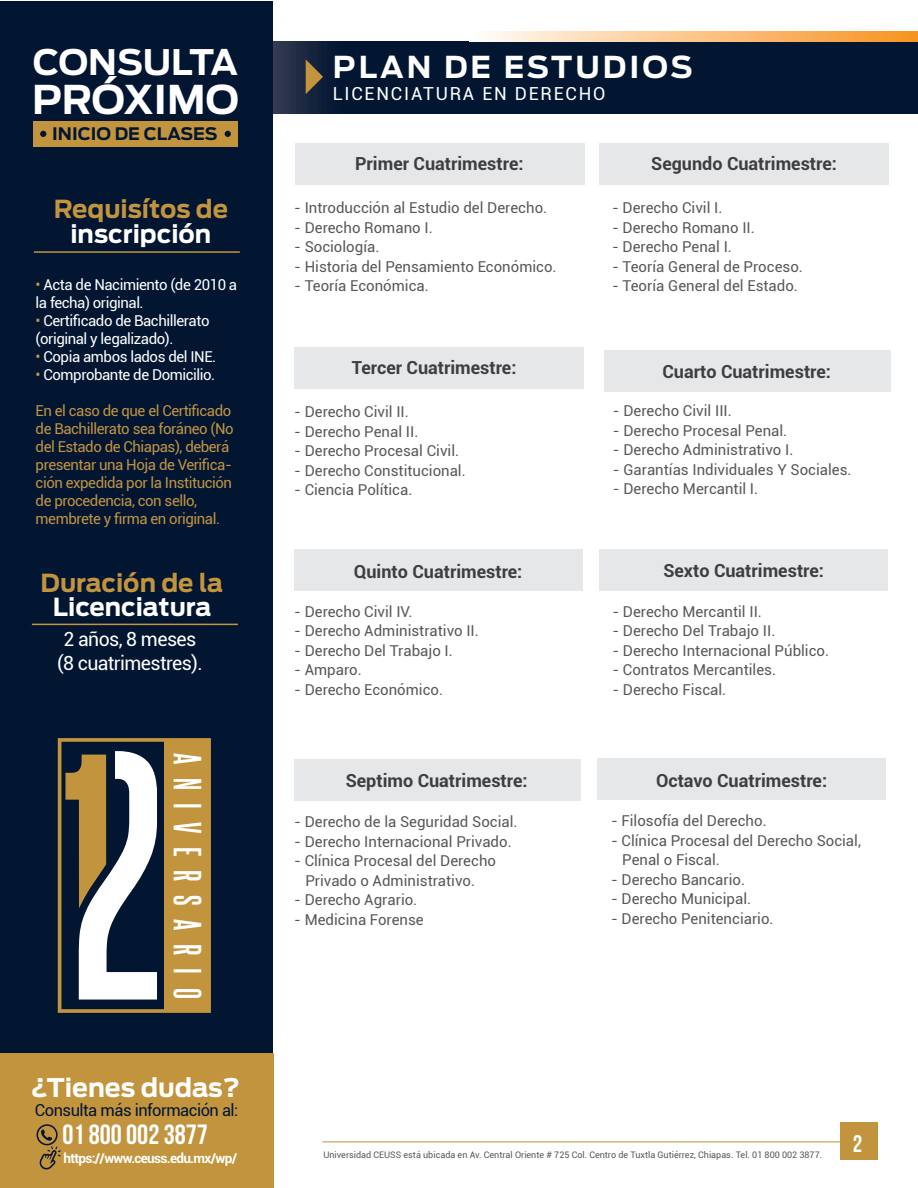
<style>
.page{position:relative;width:918px;height:1188px;background:#fff}
.page>*{position:absolute;margin:0;border:0;box-sizing:border-box;transform-origin:0 0}
.t1{font:700 39.45px "Antenna";color:#fff}
.t2{font:700 34.95px "Antenna";letter-spacing:-.01em;color:#fff}
.t3{font:700 33.9px "Steelfish Rg";letter-spacing:.4em;color:#fff}
.t4{font:700 30px "Antenna";letter-spacing:.1em;color:#fff}
.t5{font:27.75px "Bebas Neue";color:#fff}
.t6{font:700 25.5px "Antenna";color:#fff}
.t7{font:700 24.75px "Antenna";color:#c3943e}
.t8{font:700 24.75px "Antenna";color:#fff}
.t9{font:24px "Bebas Neue";color:#fff}
.t10{font:19.5px/23.4px "Roboto";letter-spacing:-.03em;color:#fff;text-align:center}
.t11{font:700 18px "Roboto";color:#3e3e3f}
.t12{font:18px "Roboto";letter-spacing:.1em;color:#fff}
.t13{font:700 17.1px "Antenna";color:#021632}
.t14{font:16.5px "Roboto";letter-spacing:-.03em;color:#021632}
.t15{font:15px/19.5px "Roboto";color:#57585a}
.t16{font:15px/18px "Roboto";letter-spacing:-.03em;color:#c09444}
.t17{font:15px/18px "Roboto";letter-spacing:-.03em;color:#fff}
.t18{font:700 13.5px "Roboto";letter-spacing:-.05em;color:#fff}
.t19{font:9px "Roboto";color:#57585a}
.s1{color:#c09444}
</style>
<div class="page">
<div style="left:273px;top:42px;width:645px;height:72px;background:#021632"></div>
<svg style="left:488px;top:32px;width:430px;height:10px;background:#fbc486"></svg>
<svg style="left:306px;top:59px;width:17px;height:35px"></svg>
<div style="left:0;top:1px;width:273px;height:1187px;background:#021632"></div>
<div style="left:34px;top:121px;width:204px;height:26px;background:#c3943e"></div>
<svg style="left:225px;top:131px;width:6px;height:6px"></svg>
<svg style="left:40px;top:131px;width:6px;height:6px"></svg>
<hr style="left:322px;top:1141px;width:555px;height:1px;background:#c3943e">
<div style="left:840px;top:1123px;width:38px;height:37px;background:#c3943e"></div>
<div style="left:0;top:1053px;width:273px;height:135px;background:#c3943e"></div>
<svg style="left:37px;top:1124px;width:24px;height:46px"></svg>
<div style="left:295px;top:144px;width:289px;height:41px;background:#e6e7e9"></div>
<div style="left:600px;top:144px;width:289px;height:41px;background:#e6e7e9"></div>
<div style="left:295px;top:348px;width:289px;height:41px;background:#e6e7e9"></div>
<div style="left:604px;top:350px;width:287px;height:42px;background:#e6e7e9"></div>
<div style="left:294px;top:550px;width:288px;height:41px;background:#e6e7e9"></div>
<div style="left:600px;top:549px;width:288px;height:41px;background:#e6e7e9"></div>
<div style="left:294px;top:759px;width:287px;height:41px;background:#e6e7e9"></div>
<div style="left:598px;top:759px;width:288px;height:41px;background:#e6e7e9"></div>
<svg style="left:58px;top:738px;width:153px;height:275px"></svg>
<div style="left:109px;top:748px;width:6px;height:41px;background:#021632"></div>
<hr style="left:34px;top:251px;width:206px;height:2px;background:#c3943e">
<hr style="left:32px;top:624px;width:206px;height:1px;background:#c3943e">
<h2 class="t2" style="left:33px;top:42px;width:207px">CONSULTA</h2>
<h1 class="t1" style="left:32px;top:76px;width:209px">PRÓXIMO</h1>
<p class="t13" style="left:52px;top:124px;width:167px">INICIO DE CLASES</p>
<h3 class="t7" style="left:54px;top:194px;width:176px">Requisítos de</h3>
<h3 class="t8" style="left:70px;top:219px;width:142px">inscripción</h3>
<p class="t17" style="left:36px;top:275px;width:203px"><span class="s1">•</span> Acta de Nacimiento (de 2010 a la fecha) original.</p>
<p class="t17" style="left:36px;top:311px;width:175px"><span class="s1">•</span> Certificado de Bachillerato (original y legalizado).</p>
<p class="t17" style="left:36px;top:347px;width:182px"><span class="s1">•</span> Copia ambos lados del INE.</p>
<p class="t17" style="left:36px;top:365px;width:181px"><span class="s1">•</span> Comprobante de Domicilio.</p>
<p class="t16" style="left:36px;top:401px;width:200px">En el caso de que el Certificado de Bachillerato sea foráneo (No del Estado de Chiapas), deberá presentar una Hoja de Verifica&shy;ción expedida por la Institución de procedencia, con sello, membrete y firma en original.</p>
<h3 class="t7" style="left:41px;top:568px;width:184px">Duración de la</h3>
<h3 class="t10" style="left:57px;top:627px;width:147px">2 años, 8 meses (8 cuatrimestres).</h3>
<h3 class="t8" style="left:53px;top:592px;width:160px">Licenciatura</h3>
<h3 class="t3" style="left:212px;top:753px;width:247px;rotate:90deg">ANIVERSARIO</h3>
<h3 class="t6" style="left:31px;top:1072px;width:211px">¿Tienes dudas?</h3>
<p class="t14" style="left:35px;top:1099px;width:205px">Consulta más información al:</p>
<p class="t18" style="left:63px;top:1148px;width:175px">https://www.ceuss.edu.mx/wp/</p>
<h3 class="t5" style="left:63px;top:1119px;width:147px">01 800 002 3877</h3>
<h3 class="t4" style="left:333px;top:50px;width:361px">PLAN DE ESTUDIOS</h3>
<p class="t12" style="left:333px;top:81px;width:274px">LICENCIATURA EN DERECHO</p>
<p class="t11" style="left:355px;top:151px;width:170px">Primer Cuatrimestre:</p>
<p class="t11" style="left:651px;top:151px;width:187px">Segundo Cuatrimestre:</p>
<p class="t15" style="left:294px;top:198px;width:255px">- Introducción al Estudio del Derecho.</p>
<p class="t15" style="left:294px;top:217px;width:140px">- Derecho Romano I.</p>
<p class="t15" style="left:294px;top:237px;width:87px">- Sociología.</p>
<p class="t15" style="left:294px;top:256px;width:264px">- Historia del Pensamiento Económico.</p>
<p class="t15" style="left:294px;top:276px;width:136px">- Teoría Económica.</p>
<p class="t15" style="left:612px;top:197px;width:112px">- Derecho Civil I.</p>
<p class="t15" style="left:612px;top:217px;width:144px">- Derecho Romano II.</p>
<p class="t15" style="left:612px;top:236px;width:121px">- Derecho Penal I.</p>
<p class="t15" style="left:612px;top:256px;width:192px">- Teoría General de Proceso.</p>
<p class="t15" style="left:612px;top:275px;width:187px">- Teoría General del Estado.</p>
<p class="t11" style="left:352px;top:355px;width:166px">Tercer Cuatrimestre:</p>
<p class="t11" style="left:662px;top:359px;width:170px">Cuarto Cuatrimestre:</p>
<p class="t15" style="left:294px;top:402px;width:116px">- Derecho Civil II.</p>
<p class="t15" style="left:294px;top:421px;width:126px">- Derecho Penal II.</p>
<p class="t15" style="left:294px;top:441px;width:166px">- Derecho Procesal Civil.</p>
<p class="t15" style="left:294px;top:460px;width:173px">- Derecho Constitucional.</p>
<p class="t15" style="left:294px;top:480px;width:120px">- Ciencia Política.</p>
<p class="t15" style="left:613px;top:401px;width:120px">- Derecho Civil III.</p>
<p class="t15" style="left:613px;top:420px;width:176px">- Derecho Procesal Penal.</p>
<p class="t15" style="left:613px;top:440px;width:182px">- Derecho Administrativo I.</p>
<p class="t15" style="left:613px;top:459px;width:240px">- Garantías Individuales Y Sociales.</p>
<p class="t15" style="left:613px;top:479px;width:147px">- Derecho Mercantil I.</p>
<p class="t11" style="left:354px;top:559px;width:170px">Quinto Cuatrimestre:</p>
<p class="t11" style="left:663px;top:558px;width:162px">Sexto Cuatrimestre:</p>
<p class="t15" style="left:294px;top:601px;width:120px">- Derecho Civil IV.</p>
<p class="t15" style="left:294px;top:621px;width:186px">- Derecho Administrativo II.</p>
<p class="t15" style="left:294px;top:640px;width:160px">- Derecho Del Trabajo I.</p>
<p class="t15" style="left:294px;top:660px;width:69px">- Amparo.</p>
<p class="t15" style="left:294px;top:679px;width:150px">- Derecho Económico.</p>
<p class="t15" style="left:612px;top:601px;width:151px">- Derecho Mercantil II.</p>
<p class="t15" style="left:612px;top:621px;width:164px">- Derecho Del Trabajo II.</p>
<p class="t15" style="left:612px;top:640px;width:218px">- Derecho Internacional Público.</p>
<p class="t15" style="left:612px;top:660px;width:165px">- Contratos Mercantiles.</p>
<p class="t15" style="left:612px;top:679px;width:115px">- Derecho Fiscal.</p>
<p class="t11" style="left:346px;top:768px;width:183px">Septimo Cuatrimestre:</p>
<p class="t11" style="left:656px;top:768px;width:173px">Octavo Cuatrimestre:</p>
<p class="t15" style="left:294px;top:812px;width:225px">- Derecho de la Seguridad Social.</p>
<p class="t15" style="left:294px;top:831px;width:219px">- Derecho Internacional Privado.</p>
<p class="t15" style="left:305px;top:851px;width:192px;text-indent:-11px">- Clínica Procesal del Derecho<br>Privado o Administrativo.</p>
<p class="t15" style="left:294px;top:890px;width:125px">- Derecho Agrario.</p>
<p class="t15" style="left:294px;top:909px;width:131px">- Medicina Forense</p>
<p class="t15" style="left:611px;top:811px;width:157px">- Filosofía del Derecho.</p>
<p class="t15" style="left:622px;top:830px;width:240px;text-indent:-11px">- Clínica Procesal del Derecho Social,<br>Penal o Fiscal.</p>
<p class="t15" style="left:611px;top:869px;width:136px">- Derecho Bancario.</p>
<p class="t15" style="left:611px;top:889px;width:142px">- Derecho Municipal.</p>
<p class="t15" style="left:611px;top:908px;width:164px">- Derecho Penitenciario.</p>
<p class="t19" style="left:323px;top:1148px;width:500px">Universidad CEUSS está ubicada en Av. Central Oriente # 725 Col. Centro de Tuxtla Gutiérrez, Chiapas. Tel. 01 800 002 3877.</p>
<h3 class="t9" style="left:853px;top:1130px;width:11px">2</h3>
</div>
